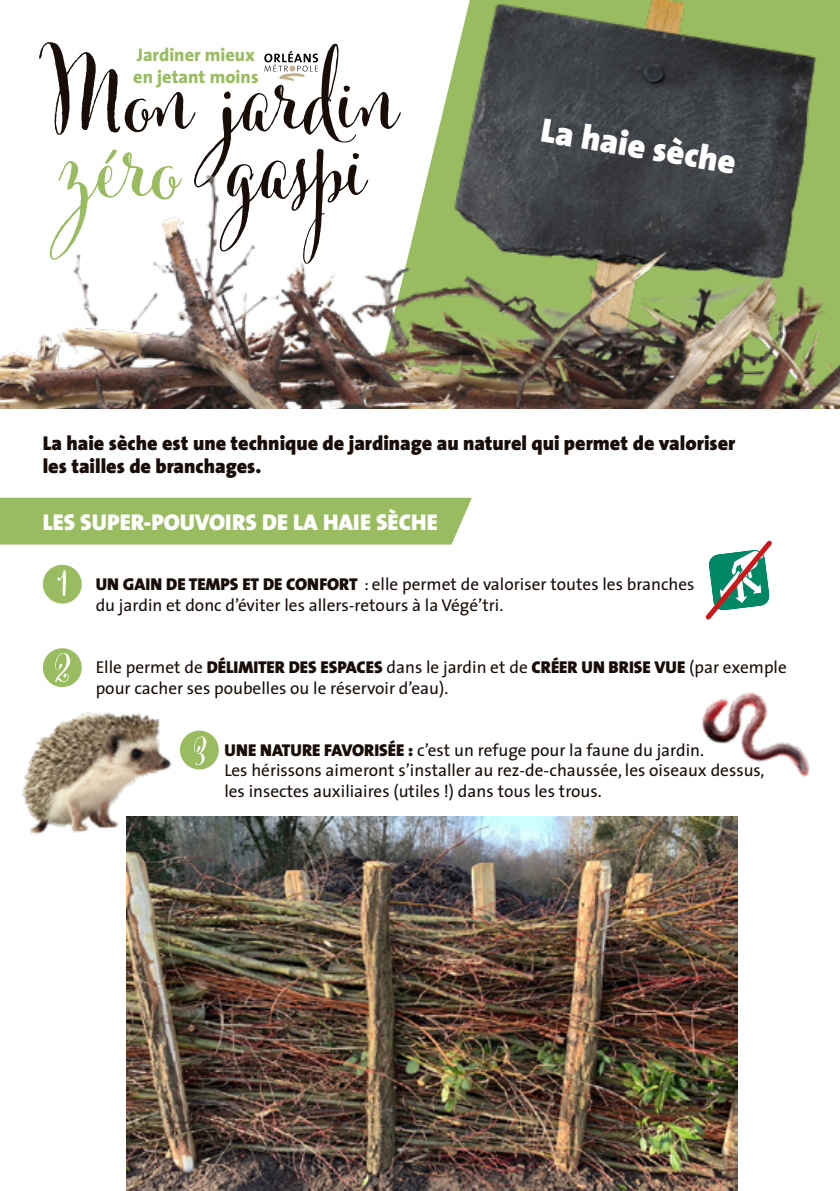
<style>
.page{position:relative;width:840px;height:1191px;background:#fff}
.page>*{position:absolute;margin:0;border:0;box-sizing:border-box;transform-origin:0 0}
.t1{font:700 117.6px "Cantoni Pro";color:#180d07}
.t2{font:700 50.6px/84.2px "Cantoni Pro";color:#fff}
.t3{font:900 34.4px "The Sans";color:#fff}
.t4{font:900 23px "The Sans";color:#fff}
.t5{font:900 20px/23px "The Sans";color:#180d07}
.t6{font:800 18.2px/22px "The Sans";color:#9abc61}
.t7{font:17.2px/20.6px "The Sans Plain";color:#180d07}
.s1{color:#9abc61}
.s2{font-family:"The Sans";font-weight:900}
</style>
<div class="page">
<img style="left:469px;top:0;width:370px;height:189px">
<svg style="left:437px;top:4px;width:32px;height:132px"></svg>
<img style="left:0;top:136px;width:554px;height:273px">
<img style="left:274px;top:189px;width:565px;height:220px">
<div style="left:0;top:498px;width:471px;height:46px;background:#9abc61"></div>
<div style="left:43px;top:565px;width:39px;height:38px;background:#9abc61;border-radius:50%"></div>
<div style="left:43px;top:648px;width:39px;height:39px;background:#9abc61;border-radius:50%"></div>
<div style="left:180px;top:730px;width:39px;height:39px;background:#9abc61;border-radius:50%"></div>
<svg style="left:705px;top:540px;width:67px;height:80px"></svg>
<img style="left:22px;top:712px;width:161px;height:132px">
<img style="left:701px;top:692px;width:109px;height:85px">
<svg style="left:264px;top:51px;width:54px;height:30px"></svg>
<img style="left:127px;top:816px;width:610px;height:375px">
<h1 class="t1" style="left:43px;top:21px;width:355px">Mon jardin</h1>
<p class="t6" style="left:133px;top:44px;width:127px">Jardiner mieux en jetant moins</p>
<h1 class="t1" style="left:55px;top:89px;width:310px"><span class="s1">zéro</span> gaspi</h1>
<h3 class="t3" style="left:545px;top:102px;width:198px;rotate:9deg">La haie sèche</h3>
<p class="t5" style="left:43px;top:431px;width:693px">La haie sèche est une technique de jardinage au naturel qui permet de valoriser les tailles de branchages.</p>
<h3 class="t4" style="left:43px;top:502px;width:396px">LES SUPER-POUVOIRS DE LA HAIE SÈCHE</h3>
<h2 class="t2" style="left:54px;top:536px;width:19px">1<br>2</h2>
<p class="t7" style="left:96px;top:574px;width:600px"><span class="s2">UN GAIN DE TEMPS ET DE CONFORT</span> : elle permet de valoriser toutes les branches du jardin et donc d’éviter les allers-retours à la Végé’tri.</p>
<p class="t7" style="left:96px;top:656px;width:692px">Elle permet de <span class="s2">DÉLIMITER DES ESPACES</span> dans le jardin et de <span class="s2">CRÉER UN BRISE VUE</span> (par exemple pour cacher ses poubelles ou le réservoir d’eau).</p>
<h2 class="t2" style="left:193px;top:704px;width:16px">3</h2>
<p class="t7" style="left:224px;top:739px;width:541px"><span class="s2">UNE NATURE FAVORISÉE :</span> c’est un refuge pour la faune du jardin.<br>Les hérissons aimeront s’installer au rez-de-chaussée, les oiseaux dessus, les insectes auxiliaires (utiles !) dans tous les trous.</p>
</div>
